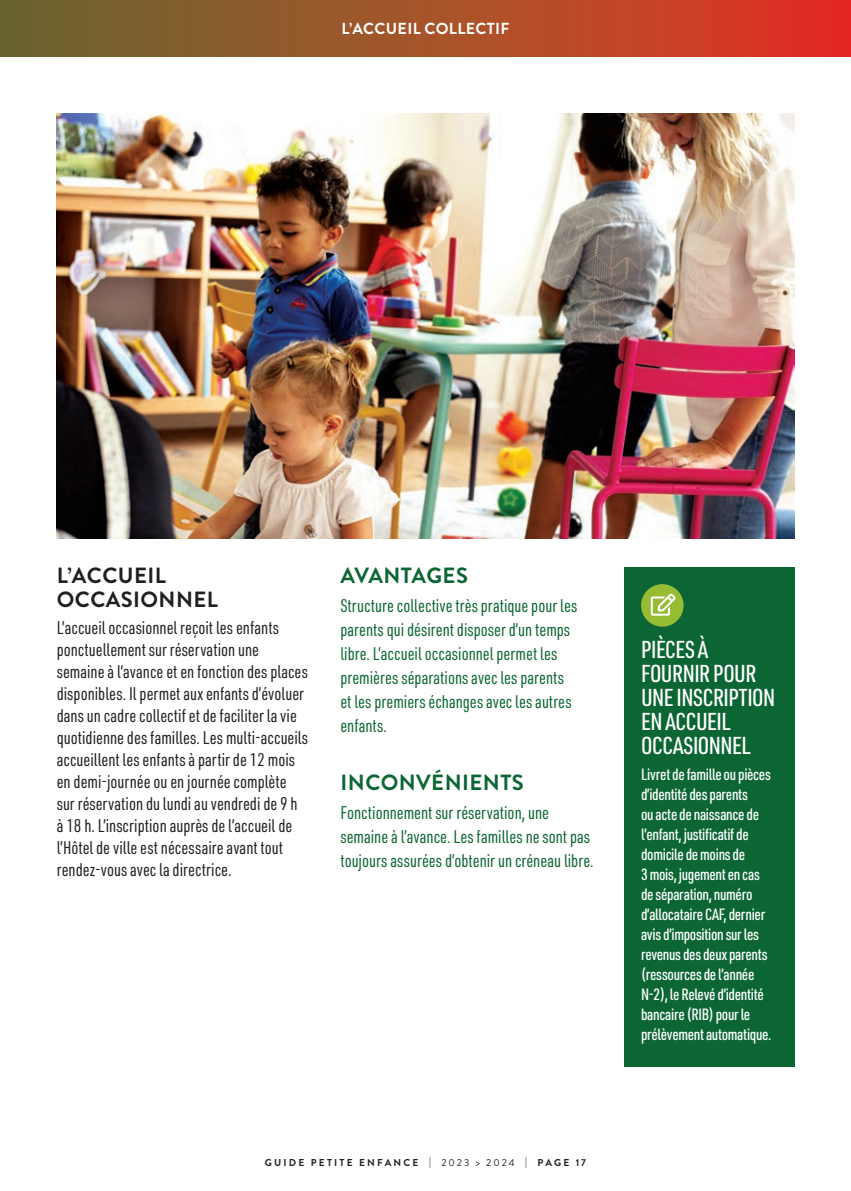
<style>
.page{position:relative;width:851px;height:1191px;background:#fff}
.page>*{position:absolute;margin:0;border:0;box-sizing:border-box;transform-origin:0 0}
.t1{font:500 24px/24px "URWDIN Cond";letter-spacing:-.02em;color:#fff}
.t2{font:700 22px "Brandon Grotesque";letter-spacing:.02em;color:#0c6634}
.t3{font:700 22px/24px "Brandon Grotesque";letter-spacing:.02em;color:#231f20}
.t4{font:18px/22px "URWDIN Cond";color:#231f20}
.t5{font:18px/24px "URWDIN Cond";color:#0c6634}
.t6{font:500 16px/20px "URWDIN Cond";letter-spacing:-.02em;color:#fff}
.t7{font:700 16px "Brandon Grotesque";letter-spacing:.02em;color:#fff}
.t8{font:700 10px "Brandon Grotesque";letter-spacing:.22em;color:#231f20}
.s1{font-weight:400}
</style>
<div class="page">
<div style="left:0;top:0;width:850px;height:57px;background:linear-gradient(to right,#686b2f,#e43324)"></div>
<div style="left:624px;top:567px;width:170px;height:499px;background:#0c6634"></div>
<div style="left:641px;top:584px;width:42px;height:42px;background:#96bc33;border-radius:50%"></div>
<svg style="left:650px;top:593px;width:25px;height:22px"></svg>
<img style="left:57px;top:113px;width:737px;height:426px">
<p class="t7" style="left:341px;top:17px;width:169px">L’ACCUEIL COLLECTIF</p>
<p class="t3" style="left:57px;top:563px;width:163px">L’ACCUEIL<br>OCCASIONNEL</p>
<p class="t4" style="left:57px;top:616px;width:253px">L’accueil occasionnel reçoit les enfants ponctuellement sur réservation une semaine à l’avance et en fonction des places disponibles. Il permet aux enfants d’évoluer dans un cadre collectif et de faciliter la vie quotidienne des familles. Les multi-accueils accueillent les enfants à partir de 12 mois en demi-journée ou en journée complète sur réservation du lundi au vendredi de 9 h à 18 h. L’inscription auprès de l’accueil de l’Hôtel de ville est nécessaire avant tout rendez-vous avec la directrice.</p>
<p class="t2" style="left:340px;top:559px;width:129px">AVANTAGES</p>
<p class="t5" style="left:340px;top:593px;width:238px">Structure collective très pratique pour les parents qui désirent disposer d’un temps libre. L’accueil occasionnel permet les premières séparations avec les parents et les premiers échanges avec les autres enfants.</p>
<p class="t2" style="left:340px;top:766px;width:185px">INCONVÉNIENTS</p>
<p class="t5" style="left:340px;top:800px;width:255px">Fonctionnement sur réservation, une semaine à l’avance. Les familles ne sont pas toujours assurées d’obtenir un créneau libre.</p>
<p class="t8" style="left:265px;top:1155px;width:323px">GUIDE PETITE ENFANCE <span class="s1">| 2023 &gt; 2024 |</span> PAGE 17</p>
<h1 class="t1" style="left:641px;top:636px;width:136px">PIÈCES À<br>FOURNIR POUR<br>UNE INSCRIPTION<br>EN ACCUEIL<br>OCCASIONNEL</h1>
<p class="t6" style="left:641px;top:763px;width:132px">Livret de famille ou pièces d’identité des parents<br>ou acte de naissance de l’enfant, justificatif de domicile de moins de<br>3 mois, jugement en cas de séparation, numéro d’allocataire CAF, dernier avis d’imposition sur les revenus des deux parents (ressources de l’année<br>N-2), le Relevé d’identité bancaire (RIB) pour le prélèvement automatique.</p>
</div>
